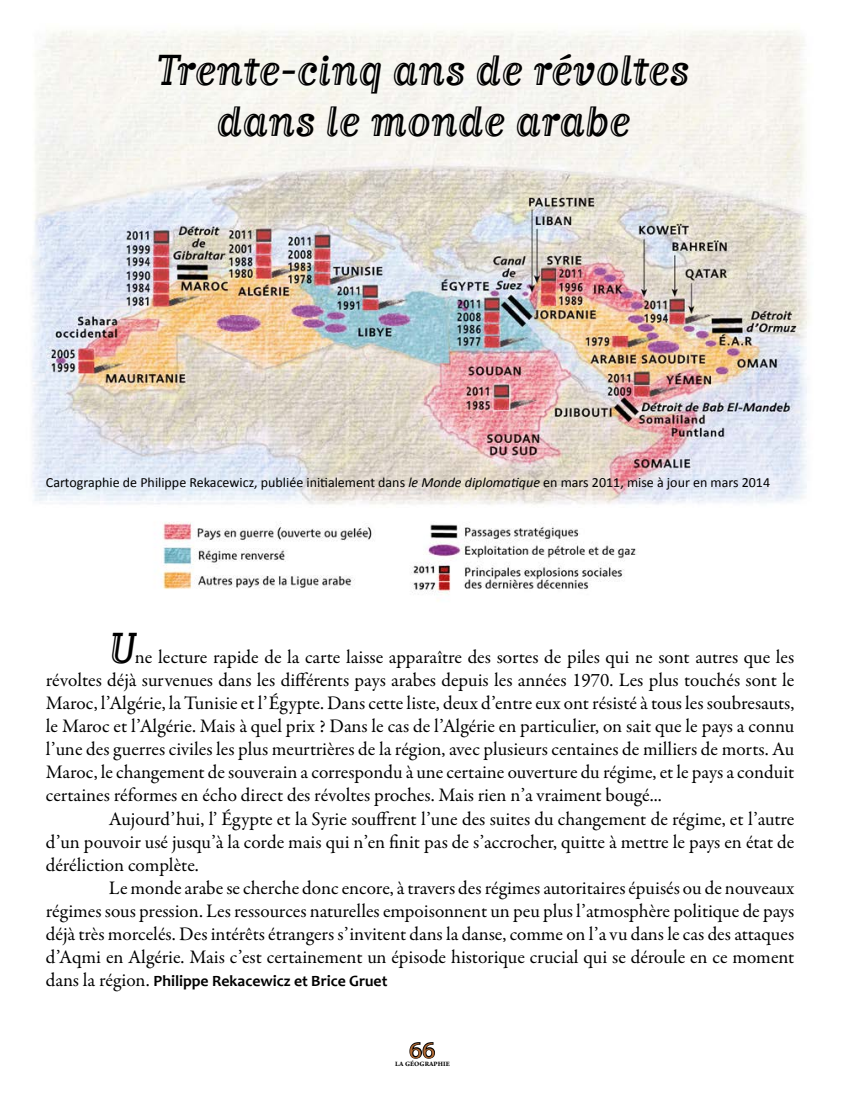
<style>
.page{position:relative;width:844px;height:1117px;background:#fff}
.page>*{position:absolute;margin:0;border:0;box-sizing:border-box;transform-origin:0 0}
.t1{font:42px/50.4px "Matrix II Inline Ital Lin";color:#000;text-align:center}
.t2{font:21px "Bookman Old Style";color:#b56c35}
.t3{font:19.25px/23.1px "Garamond Premr Pro";color:#000;text-align:justify}
.t4{font:700 15.75px "Candara";color:#000}
.t5{font:14px "Calibri";color:#000}
.t6{font:700 7px "Arno Pro";letter-spacing:.01em;color:#000}
.s1{font-style:italic}
.s2{font-family:"Matrix II Inline Ital Lin";font-size:42px}
.s3{font-family:"Garamond Premr Pro";font-weight:400;font-size:19.25px}
</style>
<div class="page">
<img style="left:32px;top:30px;width:777px;height:571px">
<svg style="left:409px;top:1042px;width:26px;height:17px"></svg>
<h1 class="t1" style="left:157px;top:44px;width:533px">Trente-cinq ans de révoltes dans le monde arabe</h1>
<p class="t5" style="left:46px;top:473px;width:725px">Cartographie de Philippe Rekacewicz, publiée initialement dans <span class="s1">le Monde diplomatique</span> en mars 2011, mise à jour en mars 2014</p>
<p class="t3" style="left:46px;top:645px;width:749px;text-indent:63px"><span class="s2">U</span>ne lecture rapide de la carte laisse apparaître des sortes de piles qui ne sont autres que les révoltes déjà survenues dans les différents pays arabes depuis les années 1970. Les plus touchés sont le Maroc, l’Algérie, la Tunisie et l’Égypte. Dans cette liste, deux d’entre eux ont résisté à tous les soubresauts, le Maroc et l’Algérie. Mais à quel prix ? Dans le cas de l’Algérie en particulier, on sait que le pays a connu l’une des guerres civiles les plus meurtrières de la région, avec plusieurs centaines de milliers de morts. Au Maroc, le changement de souverain a correspondu à une certaine ouverture du régime, et le pays a conduit certaines réformes en écho direct des révoltes proches. Mais rien n’a vraiment bougé...</p>
<p class="t3" style="left:46px;top:807px;width:749px;text-indent:63px">Aujourd’hui, l’ Égypte et la Syrie souffrent l’une des suites du changement de régime, et l’autre d’un pouvoir usé jusqu’à la corde mais qui n’en finit pas de s’accrocher, quitte à mettre le pays en état de déréliction complète.</p>
<p class="t3" style="left:46px;top:876px;width:749px;text-indent:63px">Le monde arabe se cherche donc encore, à travers des régimes autoritaires épuisés ou de nouveaux régimes sous pression. Les ressources naturelles empoisonnent un peu plus l’atmosphère politique de pays déjà très morcelés. Des intérêts étrangers s’invitent dans la danse, comme on l’a vu dans le cas des attaques d’Aqmi en Algérie. Mais c’est certainement un épisode historique crucial qui se déroule en ce moment</p>
<p class="t4" style="left:46px;top:971px;width:343px"><span class="s3">dans la région.</span> Philippe Rekacewicz et Brice Gruet</p>
<p class="t2" style="left:409px;top:1036px;width:28px">66</p>
<p class="t6" style="left:395px;top:1059px;width:56px">LA GÉOGRAPHIE</p>
</div>
